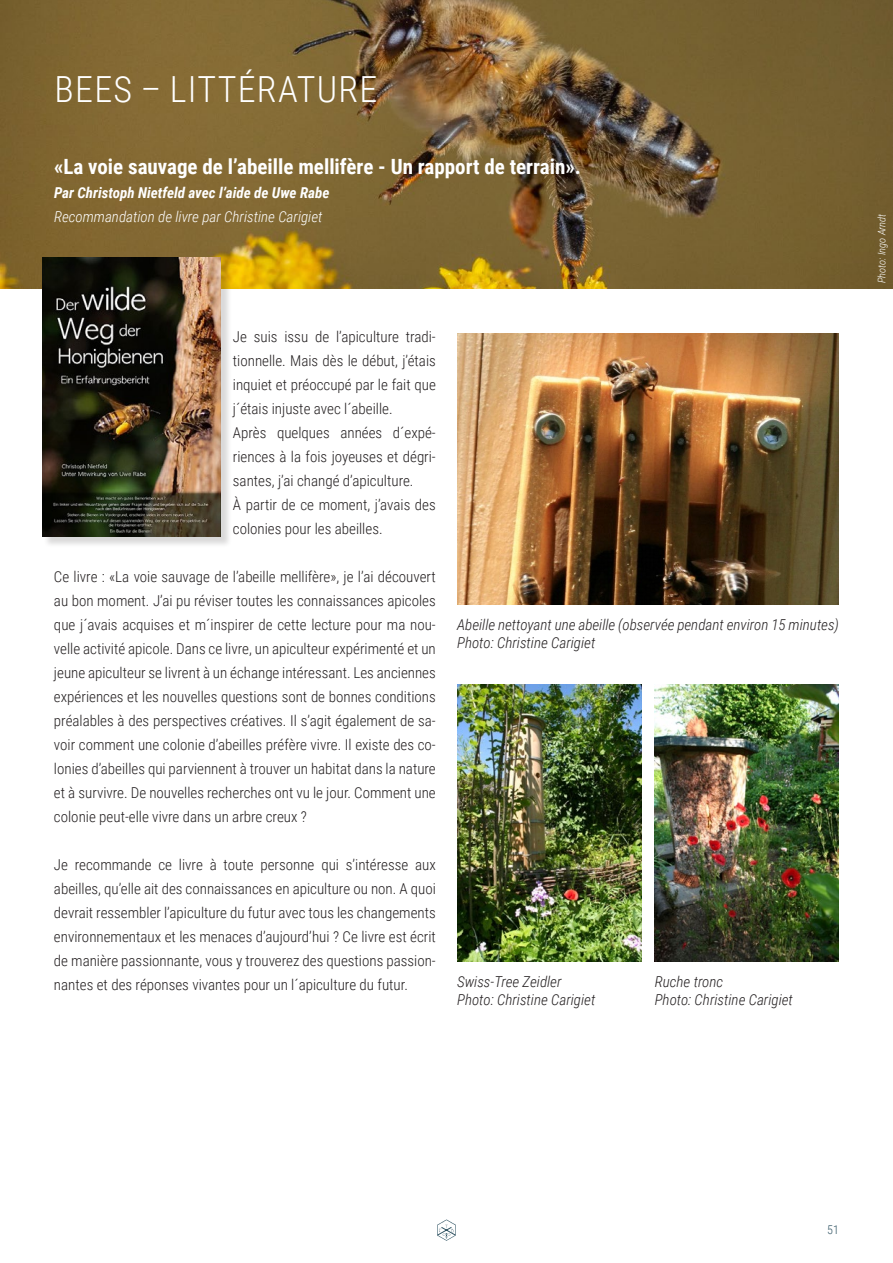
<style>
.page{position:relative;width:893px;height:1263px;background:#fff}
.page>*{position:absolute;margin:0;border:0;box-sizing:border-box;transform-origin:0 0}
.t1{font:300 36px "Roboto Condensed";letter-spacing:.035em;color:#fff}
.t2{font:700 21px "Roboto Condensed";color:#fff}
.t3{font:300 15px/24px "Roboto Condensed";color:#231f20;text-align:justify}
.Bildlegende{font:italic 300 15px "Roboto Condensed";color:#231f20}
.t4{font:italic 300 15px "Roboto Condensed";color:#fff}
.t5{font:italic 700 15px "Roboto Condensed";color:#fff}
.t6{font:300 12px "Roboto Condensed";color:#305463}
.Bildlegende-2{font:italic 300 10.5px "Roboto Condensed";color:#fff}
</style>
<div class="page">
<svg style="left:437px;top:1219px;width:19px;height:22px"></svg>
<img style="left:0;top:0;width:893px;height:288px">
<div style="left:43px;top:259px;width:189px;height:289px;background:#231f20;opacity:.17"></div>
<img style="left:42px;top:258px;width:178px;height:278px">
<img style="left:457px;top:333px;width:382px;height:271px">
<img style="left:457px;top:685px;width:184px;height:276px">
<img style="left:655px;top:685px;width:184px;height:276px">
<h2 class="t1" style="left:55px;top:64px;width:324px">BEES – LITTÉRATURE</h2>
<h3 class="t2" style="left:54px;top:152px;width:528px">«La voie sauvage de l’abeille mellifère - Un rapport de terrain».</h3>
<p class="t5" style="left:54px;top:182px;width:277px">Par Christoph Nietfeld avec l’aide de Uwe Rabe</p>
<p class="t4" style="left:54px;top:206px;width:270px">Recommandation de livre par Christine Carigiet</p>
<p class="t3" style="left:233px;top:324px;width:204px">Je suis issu de l’apiculture tradi&shy;tionnelle. Mais dès le début, j’étais inquiet et préoccupé par le fait que j´étais injuste avec l´abeille.</p>
<p class="t3" style="left:233px;top:420px;width:204px">Après quelques années d´expé&shy;riences à la fois joyeuses et dégri&shy;santes, j’ai changé d’apiculture.</p>
<p class="t3" style="left:233px;top:492px;width:204px">À partir de ce moment, j’avais des colonies pour les abeilles.</p>
<p class="t3" style="left:54px;top:564px;width:383px">Ce livre : «La voie sauvage de l’abeille mellifère», je l’ai découvert au bon moment. J’ai pu réviser toutes les connaissances apicoles que j´avais acquises et m´inspirer de cette lecture pour ma nou&shy;velle activité apicole. Dans ce livre, un apiculteur expérimenté et un jeune apiculteur se livrent à un échange intéressant. Les anciennes expériences et les nouvelles questions sont de bonnes conditions préalables à des perspectives créatives. Il s’agit également de sa&shy;voir comment une colonie d’abeilles préfère vivre. Il existe des co&shy;lonies d’abeilles qui parviennent à trouver un habitat dans la nature et à survivre. De nouvelles recherches ont vu le jour. Comment une colonie peut-elle vivre dans un arbre creux ?</p>
<p class="t3" style="left:54px;top:852px;width:383px">Je recommande ce livre à toute personne qui s’intéresse aux abeilles, qu’elle ait des connaissances en apiculture ou non. A quoi devrait ressembler l’apiculture du futur avec tous les changements environnementaux et les menaces d’aujourd’hui ? Ce livre est écrit de manière passionnante, vous y trouverez des questions passion&shy;nantes et des réponses vivantes pour un l´apiculture du futur.</p>
<p class="Bildlegende" style="left:457px;top:615px;width:383px">Abeille nettoyant une abeille (observée pendant environ 15 minutes)</p>
<p class="Bildlegende" style="left:457px;top:633px;width:140px">Photo: Christine Carigiet</p>
<p class="Bildlegende" style="left:457px;top:971px;width:106px">Swiss-Tree Zeidler</p>
<p class="Bildlegende" style="left:457px;top:989px;width:140px">Photo: Christine Carigiet</p>
<p class="Bildlegende" style="left:655px;top:971px;width:70px">Ruche tronc</p>
<p class="Bildlegende" style="left:655px;top:989px;width:140px">Photo: Christine Carigiet</p>
<p class="Bildlegende-2" style="left:874px;top:283px;width:71px;rotate:-90deg">Photo: Ingo Arndt</p>
<p class="t6" style="left:827px;top:1221px;width:13px">51</p>
</div>
